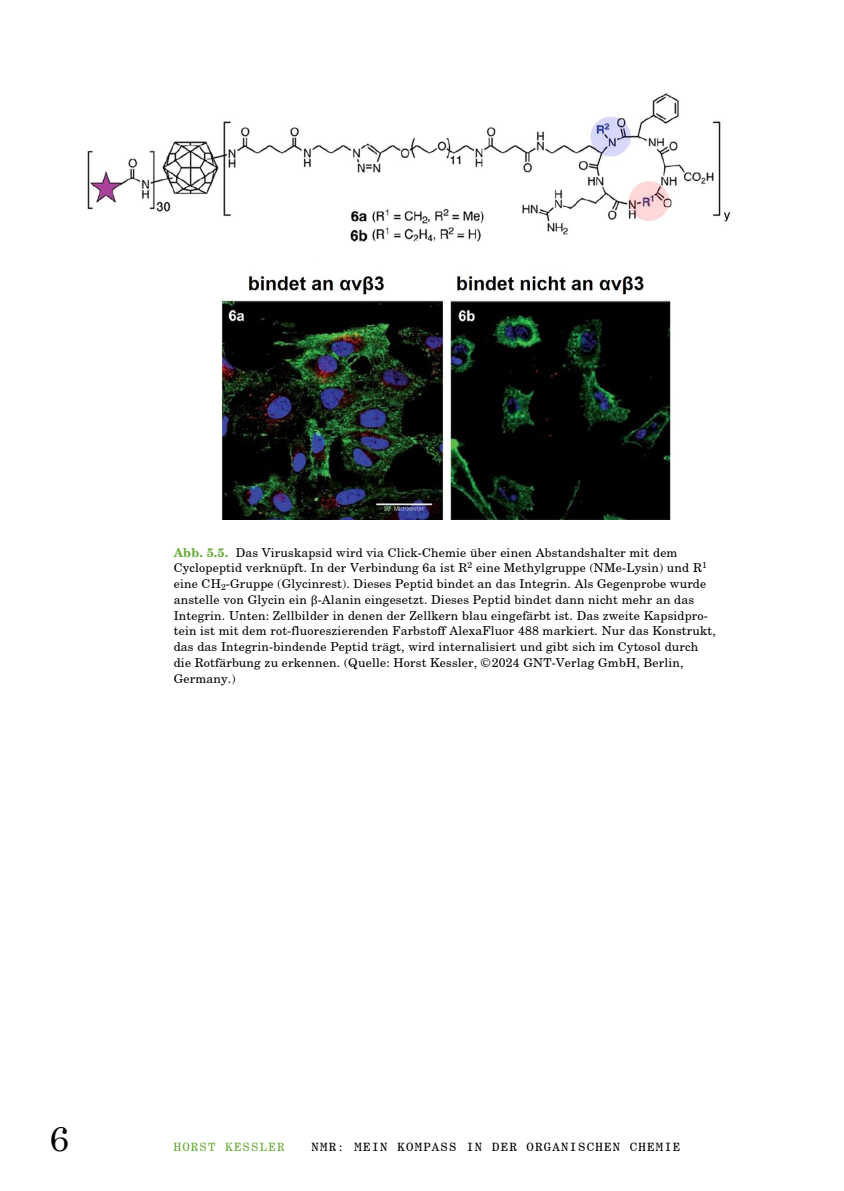
<style>
.page{position:relative;width:844px;height:1191px;background:#fff}
.page>*{position:absolute;margin:0;border:0;box-sizing:border-box;transform-origin:0 0}
.t1{font:35px "Century Schoolbook";color:#000}
.t2{font:12.25px/15.8px "New Century Schoolbook";letter-spacing:.015em;color:#000}
.t3{font:12.25px "Century Schoolbook BT Monospace";letter-spacing:.1em;color:#000}
.t4{font:12.25px "Century Schoolbook BT Monospace";letter-spacing:.1em;color:#68aa38}
.s1{font-family:"New Century Schlbk";font-weight:700;color:#68aa38}
.s2{font-family:"Cambria Math"}
</style>
<div class="page">
<img style="left:221px;top:276px;width:450px;height:244px">
<img style="left:87px;top:93px;width:644px;height:149px">
<p class="t2" style="left:174px;top:544px;width:543px"><span class="s1">Abb. 5.5.</span> Das Viruskapsid wird via Click-Chemie über einen Abstandshalter mit dem Cyclopeptid verknüpft. In der Verbindung 6a ist R<sup>2</sup> eine Methylgruppe (NMe-Lysin) und R<sup>1 </sup>eine CH<sub>2</sub>-Gruppe (Glycinrest). Dieses Peptid bindet an das Integrin. Als Gegenprobe wurde anstelle von Glycin ein <span class="s2">β</span>-Alanin eingesetzt. Dieses Peptid bindet dann nicht mehr an das Integrin. Unten: Zellbilder in denen der Zellkern blau eingefärbt ist. Das zweite Kapsidpro&shy;tein ist mit dem rot-fluoreszierenden Farbstoff AlexaFluor 488 markiert. Nur das Konstrukt, das das Integrin-bindende Peptid trägt, wird internalisiert und gibt sich im Cytosol durch die Rotfärbung zu erkennen. (Quelle: Horst Kessler, © 2024 GNT-Verlag GmbH, Berlin, Germany.)</p>
<h1 class="t1" style="left:50px;top:1109px;width:21px">6</h1>
<p class="t4" style="left:174px;top:1139px;width:112px">HORST KESSLER</p>
<p class="t3" style="left:311px;top:1139px;width:370px">NMR: MEIN KOMPASS IN DER ORGANISCHEN CHEMIE</p>
</div>
